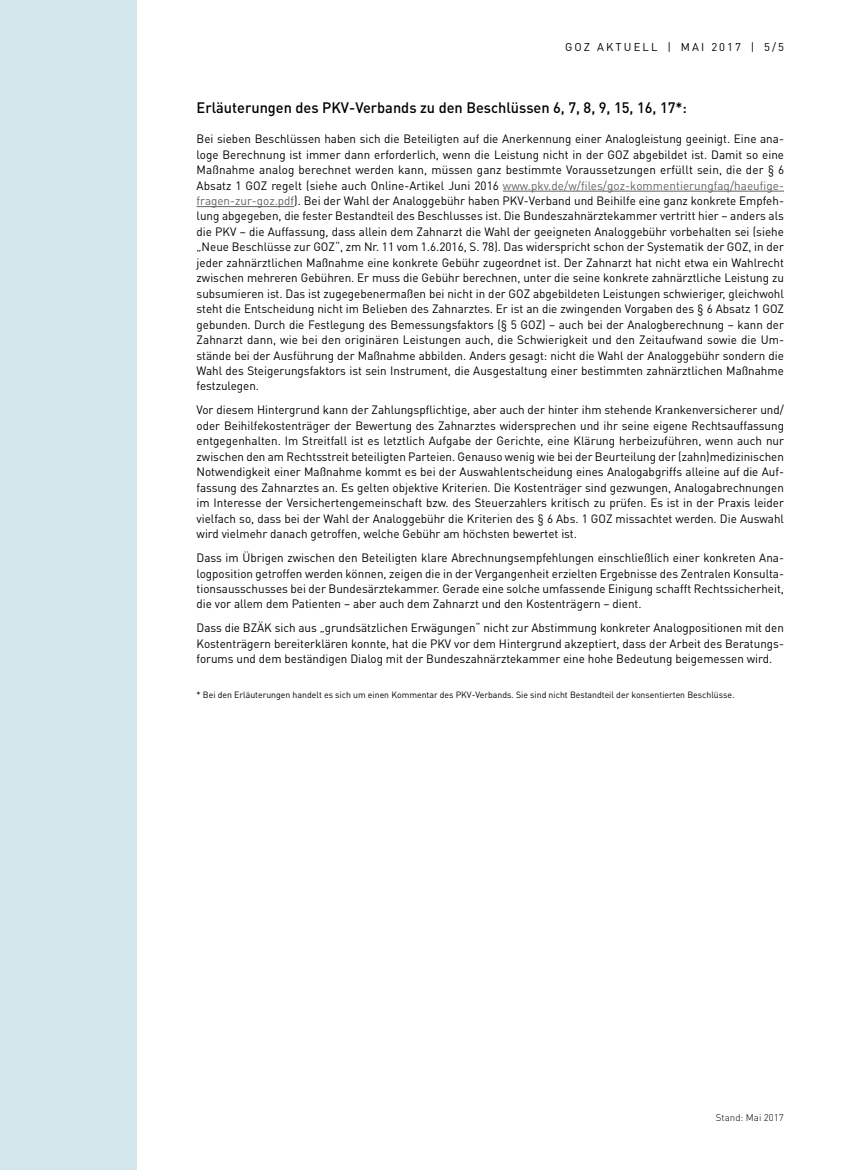
<style>
.page{position:relative;width:851px;height:1170px;background:#fff}
.page>*{position:absolute;margin:0;border:0;box-sizing:border-box;transform-origin:0 0}
.t1{font:500 15px "DIN";color:#000}
.t2{font:12px/15.5px "DINOT";color:#000;text-align:justify}
.t3{font:11.25px "DINOT";letter-spacing:.19em;color:#000}
.t4{font:300 9.75px "DINOT";color:#000}
.t5{font:9px "DINOT";color:#000}
.s1{color:#626261}
</style>
<div class="page">
<div style="left:0;top:0;width:136px;height:1169px;background:#d2e6ec"></div>
<hr style="left:503px;top:191px;width:280px;height:1px;background:#626261">
<hr style="left:196px;top:206px;width:98px;height:1px;background:#626261">
<p class="t3" style="left:565px;top:40px;width:220px">GOZ AKTUELL | MAI 2017 | 5/5</p>
<p class="t1" style="left:196px;top:98px;width:492px">Erläuterungen des PKV-Verbands zu den Beschlüssen 6, 7, 8, 9, 15, 16, 17*:</p>
<p class="t2" style="left:196px;top:131px;width:589px">Bei sieben Beschlüssen haben sich die Beteiligten auf die Anerkennung einer Analogleistung geeinigt. Eine ana&shy;loge Berechnung ist immer dann erforderlich, wenn die Leistung nicht in der GOZ abgebildet ist. Damit so eine Maßnahme analog berechnet werden kann, müssen ganz bestimmte Voraussetzungen erfüllt sein, die der § 6<br>Absatz 1 GOZ regelt (siehe auch Online-Artikel Juni 2016 <span class="s1">www.pkv.de/w/files/goz-kommentierungfaq/haeufige&shy;fragen-zur-goz.pdf</span>). Bei der Wahl der Analoggebühr haben PKV-Verband und Beihilfe eine ganz konkrete Empfeh&shy;lung abgegeben, die fester Bestandteil des Beschlusses ist. Die Bundeszahnärztekammer vertritt hier – anders als die PKV – die Auffassung, dass allein dem Zahnarzt die Wahl der geeigneten Analoggebühr vorbehalten sei (siehe „Neue Beschlüsse zur GOZ“, zm Nr. 11 vom 1.6.2016, S. 78). Das widerspricht schon der Systematik der GOZ, in der jeder zahnärztlichen Maßnahme eine konkrete Gebühr zugeordnet ist. Der Zahnarzt hat nicht etwa ein Wahlrecht zwischen mehreren Gebühren. Er muss die Gebühr berechnen, unter die seine konkrete zahnärztliche Leistung zu subsumieren ist. Das ist zugegebenermaßen bei nicht in der GOZ abgebildeten Leistungen schwieriger, gleichwohl steht die Entscheidung nicht im Belieben des Zahnarztes. Er ist an die zwingenden Vorgaben des § 6 Absatz 1 GOZ gebunden. Durch die Festlegung des Bemessungsfaktors (§ 5 GOZ) – auch bei der Analogberechnung – kann der Zahnarzt dann, wie bei den originären Leistungen auch, die Schwierigkeit und den Zeitaufwand sowie die Um&shy;stände bei der Ausführung der Maßnahme abbilden. Anders gesagt: nicht die Wahl der Analoggebühr sondern die Wahl des Steigerungsfaktors ist sein Instrument, die Ausgestaltung einer bestimmten zahnärztlichen Maßnahme festzulegen.</p>
<p class="t2" style="left:196px;top:402px;width:589px">Vor diesem Hintergrund kann der Zahlungspflichtige, aber auch der hinter ihm stehende Krankenversicherer und/ oder Beihilfekostenträger der Bewertung des Zahnarztes widersprechen und ihr seine eigene Rechtsauffassung entgegenhalten. Im Streitfall ist es letztlich Aufgabe der Gerichte, eine Klärung herbeizuführen, wenn auch nur zwischen den am Rechtsstreit beteiligten Parteien. Genauso wenig wie bei der Beurteilung der (zahn)medizinischen Notwendigkeit einer Maßnahme kommt es bei der Auswahlentscheidung eines Analogabgriffs alleine auf die Auf&shy;fassung des Zahnarztes an. Es gelten objektive Kriterien. Die Kostenträger sind gezwungen, Analogabrechnungen im Interesse der Versichertengemeinschaft bzw. des Steuerzahlers kritisch zu prüfen. Es ist in der Praxis leider vielfach so, dass bei der Wahl der Analoggebühr die Kriterien des § 6 Abs. 1 GOZ missachtet werden. Die Auswahl wird vielmehr danach getroffen, welche Gebühr am höchsten bewertet ist.</p>
<p class="t2" style="left:196px;top:549px;width:588px">Dass im Übrigen zwischen den Beteiligten klare Abrechnungsempfehlungen einschließlich einer konkreten Ana&shy;logposition getroffen werden können, zeigen die in der Vergangenheit erzielten Ergebnisse des Zentralen Konsulta&shy;tionsausschusses bei der Bundesärztekammer. Gerade eine solche umfassende Einigung schafft Rechtssicherheit, die vor allem dem Patienten – aber auch dem Zahnarzt und den Kostenträgern – dient.</p>
<p class="t2" style="left:196px;top:620px;width:589px">Dass die BZÄK sich aus „grundsätzlichen Erwägungen“ nicht zur Abstimmung konkreter Analogpositionen mit den Kostenträgern bereiterklären konnte, hat die PKV vor dem Hintergrund akzeptiert, dass der Arbeit des Beratungs&shy;forums und dem beständigen Dialog mit der Bundeszahnärztekammer eine hohe Bedeutung beigemessen wird.</p>
<p class="t5" style="left:196px;top:688px;width:539px">* Bei den Erläuterungen handelt es sich um einen Kommentar des PKV-Verbands. Sie sind nicht Bestandteil der konsentierten Beschlüsse.</p>
<p class="t4" style="left:715px;top:1110px;width:70px">Stand: Mai 2017</p>
</div>
